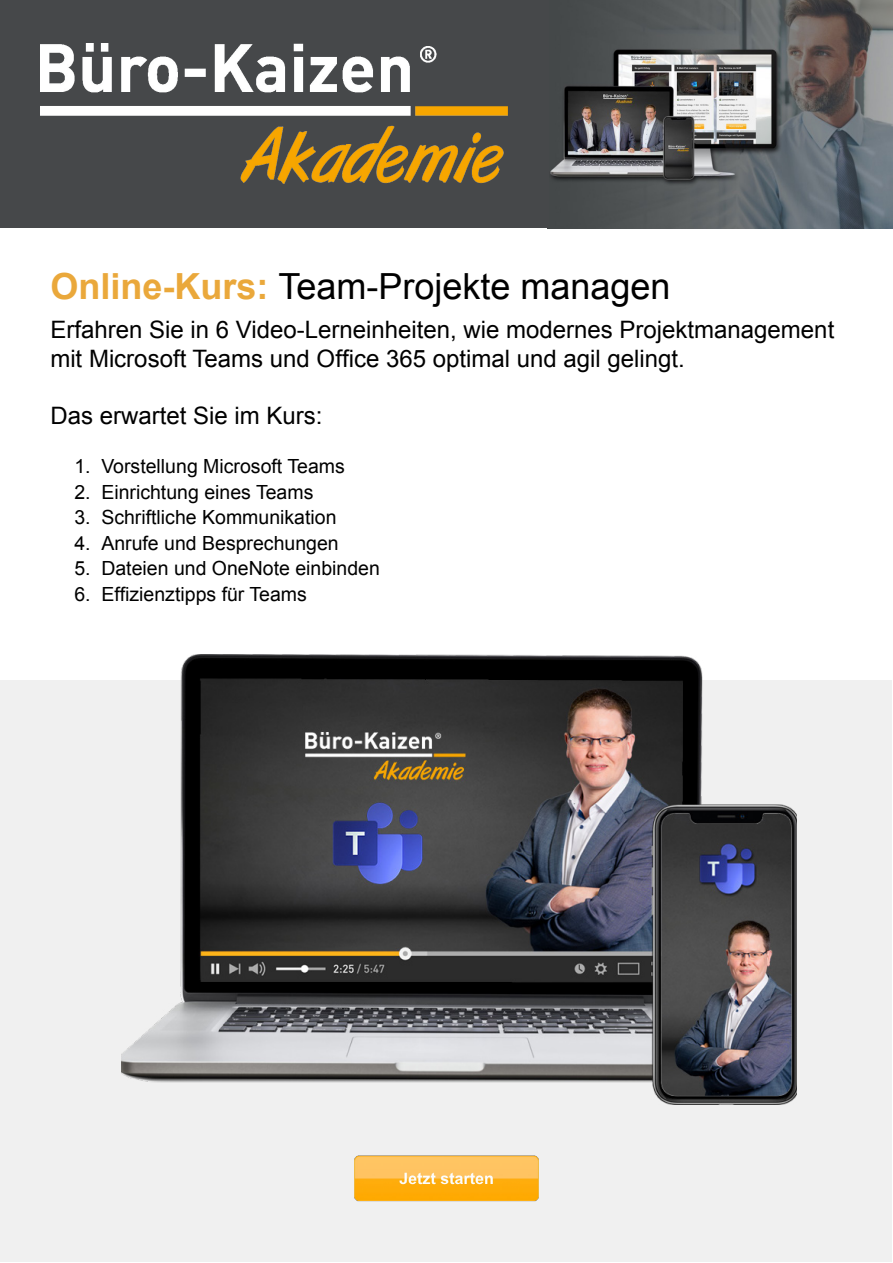
<style>
.page{position:relative;width:893px;height:1263px;background:#fff}
.page>*{position:absolute;margin:0;border:0;box-sizing:border-box;transform-origin:0 0}
.t1{font:36px "Arial";color:#000}
.t2{font:24px/28.8px "Arial";color:#000}
.t3{font:19.5px "Arial";color:#000}
.s1{font-weight:700;color:#eaa83b}
</style>
<div class="page">
<div style="left:1px;top:680px;width:891px;height:582px;background:#f0f0f0"></div>
<img style="left:548px;top:0;width:345px;height:228px">
<img style="left:354px;top:1155px;width:185px;height:47px">
<img style="left:122px;top:655px;width:675px;height:449px">
<div style="left:0;top:0;width:548px;height:228px;background:#46484a"></div>
<img style="left:41px;top:44px;width:467px;height:140px">
<h1 class="t1" style="left:50px;top:263px;width:622px"><span class="s1">Online-Kurs:</span> Team-Projekte managen</h1>
<p class="t2" style="left:50px;top:315px;width:785px">Erfahren Sie in 6 Video-Lerneinheiten, wie modernes Projektmanagement mit Microsoft Teams und Office 365 optimal und agil gelingt.</p>
<p class="t2" style="left:50px;top:402px;width:274px">Das erwartet Sie im Kurs:</p>
<p class="t3" style="left:74px;top:454px;width:272px">1. Vorstellung Microsoft Teams</p>
<p class="t3" style="left:74px;top:479px;width:241px">2. Einrichtung eines Teams</p>
<p class="t3" style="left:74px;top:505px;width:264px">3. Schriftliche Kommunikation</p>
<p class="t3" style="left:74px;top:530px;width:266px">4. Anrufe und Besprechungen</p>
<p class="t3" style="left:74px;top:556px;width:307px">5. Dateien und OneNote einbinden</p>
<p class="t3" style="left:74px;top:581px;width:234px">6. Effizienztipps für Teams</p>
</div>
